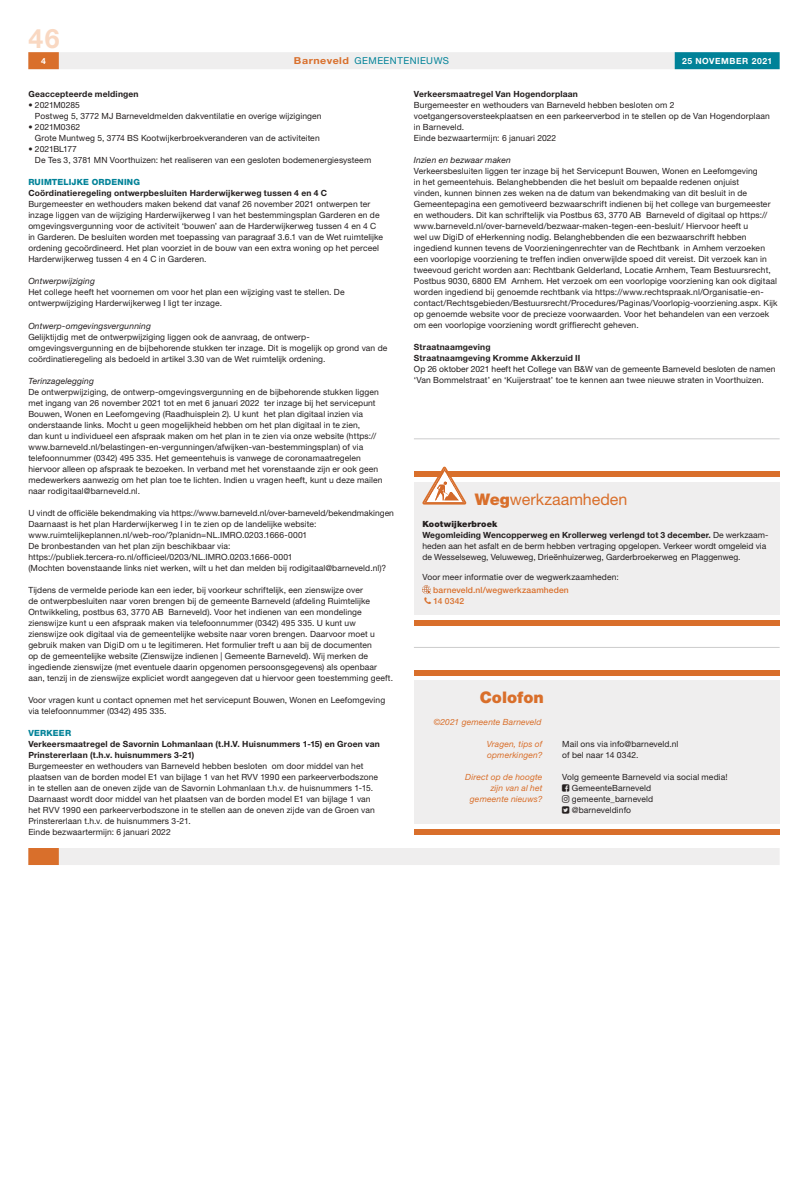
<style>
.page{position:relative;width:808px;height:1177px;background:#fff}
.page>*{position:absolute;margin:0;border:0;box-sizing:border-box;transform-origin:0 0}
.t1{font:700 26.7px "Helvetica Neue LT";color:#f9d8c2}
.t2{font:16px "Helvetica Neue LT";color:#d96f2b}
.t3{font:900 16px "Helvetica Neue LT";color:#d96f2b}
.t4{font:9.5px "Helvetica Neue LT";letter-spacing:.055em;color:#008298}
.t5{font:8.5px/11px "Helvetica Neue LT";letter-spacing:.01em;color:#241f1f}
.t6{font:700 8.5px/11px "Helvetica Neue LT";letter-spacing:.02em;color:#241f1f}
.t7{font:italic 8.5px/11px "Helvetica Neue LT";letter-spacing:.015em;color:#d96f2b}
.t8{font:italic 8.5px "Helvetica Neue LT";letter-spacing:.015em;color:#241f1f}
.t9{font:500 8.5px/11px "Helvetica Neue LT";letter-spacing:.015em;color:#d96f2b}
.t10{font:800 8.5px "Helvetica Neue LT";letter-spacing:.025em;color:#008298}
.t11{font:700 8.5px "Helvetica Neue LT";letter-spacing:.07em;color:#fff}
.s1{font-weight:700;font-size:9.6px;color:#d96f2b}
.s2{font-weight:900}
.s3{font-weight:700}
</style>
<div class="page">
<div style="left:414px;top:471px;width:366px;height:6px;background:#d96f2b"></div>
<div style="left:414px;top:482px;width:366px;height:132px;background:#efeeee"></div>
<svg style="left:422px;top:466px;width:45px;height:39px"></svg>
<div style="left:414px;top:620px;width:366px;height:5px;background:#d96f2b"></div>
<hr style="left:414px;top:647px;width:366px;height:1px;background:#cccccd">
<hr style="left:414px;top:438px;width:366px;height:1px;background:#cccccd">
<div style="left:28px;top:848px;width:752px;height:17px;background:#efeeee"></div>
<div style="left:28px;top:848px;width:31px;height:17px;background:#d96f2b"></div>
<div style="left:414px;top:669px;width:366px;height:6px;background:#d96f2b"></div>
<div style="left:414px;top:680px;width:366px;height:143px;background:#efeeee"></div>
<div style="left:414px;top:829px;width:366px;height:5px;background:#d96f2b"></div>
<div style="left:28px;top:52px;width:752px;height:17px;background:#efeeee"></div>
<div style="left:675px;top:52px;width:105px;height:17px;background:#008298"></div>
<div style="left:28px;top:52px;width:31px;height:17px;background:#d96f2b"></div>
<svg style="left:422px;top:585px;width:9px;height:9px"></svg>
<h1 class="t1" style="left:28px;top:22px;width:33px">46</h1>
<p class="t11" style="left:41px;top:56px;width:6px">4</p>
<p class="t4" style="left:294px;top:55px;width:157px"><span class="s1">Barneveld</span> GEMEENTENIEUWS</p>
<p class="t11" style="left:682px;top:56px;width:92px">25 NOVEMBER 2021</p>
<p class="t6" style="left:28px;top:89px;width:112px">Geaccepteerde meldingen</p>
<p class="t5" style="left:35px;top:100px;width:288px;text-indent:-7px">• 2021M0285<br>Postweg 5, 3772 MJ Barneveldmelden dakventilatie en overige wijzigingen</p>
<p class="t5" style="left:35px;top:122px;width:286px;text-indent:-7px">• 2021M0362<br>Grote Muntweg 5, 3774 BS Kootwijkerbroekveranderen van de activiteiten</p>
<p class="t5" style="left:35px;top:144px;width:338px;text-indent:-7px">• 2021BL177<br>De Tes 3, 3781 MN Voorthuizen: het realiseren van een gesloten bodemenergiesysteem</p>
<p class="t10" style="left:28px;top:177px;width:113px">RUIMTELIJKE ORDENING</p>
<p class="t6" style="left:28px;top:188px;width:300px">Coördinatieregeling ontwerpbesluiten Harderwijkerweg tussen 4 en 4 C</p>
<p class="t5" style="left:28px;top:199px;width:356px">Burgemeester en wethouders maken bekend dat vanaf 26 november 2021 ontwerpen ter inzage liggen van de wijziging Harderwijkerweg I van het bestemmingsplan Garderen en de omgevingsvergunning voor de activiteit ‘bouwen’ aan de Harderwijkerweg tussen 4 en 4 C in Garderen. De besluiten worden met toepassing van paragraaf 3.6.1 van de Wet ruimtelijke ordening gecoördineerd. Het plan voorziet in de bouw van een extra woning op het perceel Harderwijkerweg tussen 4 en 4 C in Garderen.</p>
<p class="t8" style="left:28px;top:276px;width:68px">Ontwerpwijziging</p>
<p class="t5" style="left:28px;top:287px;width:318px">Het college heeft het voornemen om voor het plan een wijziging vast te stellen. De ontwerpwijziging Harderwijkerweg I ligt ter inzage.</p>
<p class="t8" style="left:28px;top:320px;width:124px">Ontwerp-omgevingsvergunning</p>
<p class="t5" style="left:28px;top:331px;width:360px">Gelijktijdig met de ontwerpwijziging liggen ook de aanvraag, de ontwerp&shy;omgevingsvergunning en de bijbehorende stukken ter inzage. Dit is mogelijk op grond van de coördinatieregeling als bedoeld in artikel 3.30 van de Wet ruimtelijk ordening.</p>
<p class="t8" style="left:28px;top:375px;width:67px">Terinzagelegging</p>
<p class="t5" style="left:28px;top:386px;width:356px">De ontwerpwijziging, de ontwerp-omgevingsvergunning en de bijbehorende stukken liggen met ingang van 26 november 2021 tot en met 6 januari 2022 ter inzage bij het servicepunt Bouwen, Wonen en Leefomgeving (Raadhuisplein 2). U kunt het plan digitaal inzien via onderstaande links. Mocht u geen mogelijkheid hebben om het plan digitaal in te zien,<br>dan kunt u individueel een afspraak maken om het plan in te zien via onze website (https:// www.barneveld.nl/belastingen-en-vergunningen/afwijken-van-bestemmingsplan) of via telefoonnummer (0342) 495 335. Het gemeentehuis is vanwege de coronamaatregelen hiervoor alleen op afspraak te bezoeken. In verband met het vorenstaande zijn er ook geen medewerkers aanwezig om het plan toe te lichten. Indien u vragen heeft, kunt u deze mailen naar rodigitaal@barneveld.nl.</p>
<p class="t5" style="left:28px;top:507px;width:367px">U vindt de officiële bekendmaking via https://www.barneveld.nl/over-barneveld/bekendmakingen Daarnaast is het plan Harderwijkerweg I in te zien op de landelijke website: www.ruimtelijkeplannen.nl/web-roo/?planidn=NL.IMRO.0203.1666-0001<br>De bronbestanden van het plan zijn beschikbaar via: https://publiek.tercera-ro.nl/officieel/0203/NL.IMRO.0203.1666-0001<br>(Mochten bovenstaande links niet werken, wilt u het dan melden bij rodigitaal@barneveld.nl)?</p>
<p class="t5" style="left:28px;top:584px;width:366px">Tijdens de vermelde periode kan een ieder, bij voorkeur schriftelijk, een zienswijze over<br>de ontwerpbesluiten naar voren brengen bij de gemeente Barneveld (afdeling Ruimtelijke Ontwikkeling, postbus 63, 3770 AB Barneveld). Voor het indienen van een mondelinge zienswijze kunt u een afspraak maken via telefoonnummer (0342) 495 335. U kunt uw zienswijze ook digitaal via de gemeentelijke website naar voren brengen. Daarvoor moet u gebruik maken van DigiD om u te legitimeren. Het formulier treft u aan bij de documenten<br>op de gemeentelijke website (Zienswijze indienen | Gemeente Barneveld). Wij merken de ingediende zienswijze (met eventuele daarin opgenomen persoonsgegevens) als openbaar aan, tenzij in de zienswijze expliciet wordt aangegeven dat u hiervoor geen toestemming geeft.</p>
<p class="t5" style="left:28px;top:694px;width:358px">Voor vragen kunt u contact opnemen met het servicepunt Bouwen, Wonen en Leefomgeving via telefoonnummer (0342) 495 335.</p>
<p class="t10" style="left:28px;top:727px;width:44px">VERKEER</p>
<p class="t6" style="left:28px;top:738px;width:353px">Verkeersmaatregel de Savornin Lohmanlaan (t.H.V. Huisnummers 1-15) en Groen van<br>Prinstererlaan (t.h.v. huisnummers 3-21)</p>
<p class="t5" style="left:28px;top:760px;width:351px">Burgemeester en wethouders van Barneveld hebben besloten om door middel van het plaatsen van de borden model E1 van bijlage 1 van het RVV 1990 een parkeerverbodszone in te stellen aan de oneven zijde van de Savornin Lohmanlaan t.h.v. de huisnummers 1-15.<br>Daarnaast wordt door middel van het plaatsen van de borden model E1 van bijlage 1 van het RVV 1990 een parkeerverbodszone in te stellen aan de oneven zijde van de Groen van Prinstererlaan t.h.v. de huisnummers 3-21.<br>Einde bezwaartermijn: 6 januari 2022</p>
<p class="t6" style="left:414px;top:89px;width:165px">Verkeersmaatregel Van Hogendorplaan</p>
<p class="t5" style="left:414px;top:100px;width:358px">Burgemeester en wethouders van Barneveld hebben besloten om 2 voetgangersoversteekplaatsen en een parkeerverbod in te stellen op de Van Hogendorplaan in Barneveld.<br>Einde bezwaartermijn: 6 januari 2022</p>
<p class="t8" style="left:414px;top:155px;width:99px">Inzien en bezwaar maken</p>
<p class="t5" style="left:414px;top:166px;width:365px">Verkeersbesluiten liggen ter inzage bij het Servicepunt Bouwen, Wonen en Leefomgeving<br>in het gemeentehuis. Belanghebbenden die het besluit om bepaalde redenen onjuist<br>vinden, kunnen binnen zes weken na de datum van bekendmaking van dit besluit in de Gemeentepagina een gemotiveerd bezwaarschrift indienen bij het college van burgemeester en wethouders. Dit kan schriftelijk via Postbus 63, 3770 AB Barneveld of digitaal op https:// www.barneveld.nl/over-barneveld/bezwaar-maken-tegen-een-besluit/ Hiervoor heeft u<br>wel uw DigiD of eHerkenning nodig. Belanghebbenden die een bezwaarschrift hebben ingediend kunnen tevens de Voorzieningenrechter van de Rechtbank in Arnhem verzoeken een voorlopige voorziening te treffen indien onverwijlde spoed dit vereist. Dit verzoek kan in tweevoud gericht worden aan: Rechtbank Gelderland, Locatie Arnhem, Team Bestuursrecht, Postbus 9030, 6800 EM Arnhem. Het verzoek om een voorlopige voorziening kan ook digitaal worden ingediend bij genoemde rechtbank via https://www.rechtspraak.nl/Organisatie-en&shy;contact/Rechtsgebieden/Bestuursrecht/Procedures/Paginas/Voorlopig-voorziening.aspx. Kijk op genoemde website voor de precieze voorwaarden. Voor het behandelen van een verzoek om een voorlopige voorziening wordt griffierecht geheven.</p>
<p class="t6" style="left:414px;top:342px;width:168px">Straatnaamgeving<br>Straatnaamgeving Kromme Akkerzuid II</p>
<p class="t5" style="left:414px;top:364px;width:363px">Op 26 oktober 2021 heeft het College van B&amp;W van de gemeente Barneveld besloten de namen ‘Van Bommelstraat’ en ‘Kuijerstraat’ toe te kennen aan twee nieuwe straten in Voorthuizen.</p>
<h2 class="t2" style="left:475px;top:489px;width:154px"><span class="s2">Weg</span>werkzaamheden</h2>
<p class="t5" style="left:422px;top:518px;width:348px"><span class="s2">Kootwijkerbroek<br></span><span class="s3">Wegomleiding Wencopperweg en Krollerweg verlengd tot 3 december.</span> De werkzaam&shy;heden aan het asfalt en de berm hebben vertraging opgelopen. Verkeer wordt omgeleid via de Wesselseweg, Veluweweg, Drieënhuizerweg, Garderbroekerweg en Plaggenweg.</p>
<p class="t5" style="left:422px;top:571px;width:198px">Voor meer informatie over de wegwerkzaamheden:</p>
<p class="t9" style="left:433px;top:584px;width:137px">barneveld.nl/wegwerkzaamheden<br>14 0342</p>
<h2 class="t3" style="left:480px;top:687px;width:65px">Colofon</h2>
<p class="t7" style="left:434px;top:716px;width:109px">©2021 gemeente Barneveld</p>
<p class="t7" style="left:487px;top:738px;width:57px">Vragen, tips of opmerkingen?</p>
<p class="t7" style="left:465px;top:771px;width:79px;text-align:right">Direct op de hoogte zijn van al het gemeente nieuws?</p>
<p class="t5" style="left:562px;top:738px;width:118px">Mail ons via info@barneveld.nl of bel naar 14 0342.</p>
<p class="t5" style="left:572px;top:771px;width:157px;text-indent:-10px">Volg gemeente Barneveld via social media!<br>GemeenteBarneveld gemeente_barneveld<br>@barneveldinfo</p>
</div>
